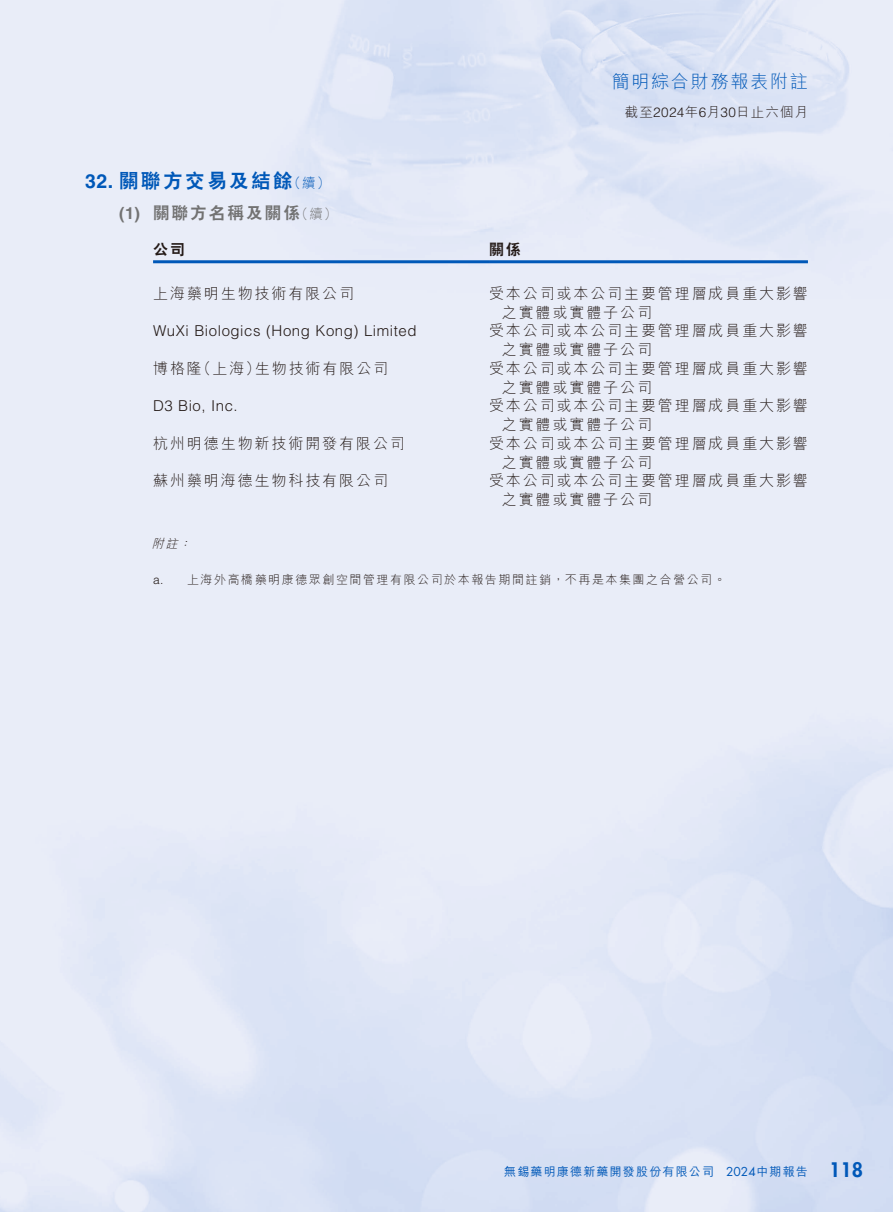
<style>
.page{position:relative;width:893px;height:1212px;background:#fff}
.page>*{position:absolute;margin:0;border:0;box-sizing:border-box;transform-origin:0 0}
.t1{font:800 19.5px "C Hei 2 HK";letter-spacing:.13em;color:#0058b8}
.t2{font:800 19.5px "Futura Std";color:#0058b8}
.t3{font:300 18px "M Hei HK";letter-spacing:.1em;color:#0058b8}
.t4{font:800 16.5px "C Hei 2 HK";letter-spacing:.13em;color:#727272}
.t5{font:700 16.5px "Helvetica LT Std";color:#727272}
.t6{font:300 15px/18.8px "M Hei HK";letter-spacing:.125em;color:#231916}
.t7{font:300 15px "Helvetica LT Std";letter-spacing:.04em;color:#231916}
.t8{font:800 15px "C Hei 2 HK";color:#231916}
.t9{font:300 13.5px "M Hei HK";letter-spacing:.08em;color:#231916}
.t10{font:300 13.5px "M Hei HK";color:#0058b8}
.t11{font:300 13.5px "M Hei HK";color:#727272}
.t12{font:300 12px "M Hei HK";letter-spacing:.13em;color:#231916}
.t13{font:500 12px "M Hei HK";letter-spacing:.1em;color:#0058b8}
.t14{font:12px "Futura Std";color:#0058b8}
.t15{font:italic 300 12px "M Hei HK";color:#231916}
.t16{font:300 12px "Helvetica LT Std";color:#231916}
.s1{font-family:"Helvetica LT Std";font-weight:700}
.s2{font-family:"Helvetica LT Std"}
.s3{font-family:"M Hei HK";font-weight:500}
</style>
<div class="page">
<hr style="left:153px;top:260px;width:336px;height:3px;background:#0058b8">
<hr style="left:489px;top:260px;width:319px;height:3px;background:#0058b8">
<p class="t3" style="left:612px;top:73px;width:198px">簡明綜合財務報表附註</p>
<h1 class="t1" style="left:85px;top:170px;width:209px"><span class="s1">32.</span> 關聯方交易及結餘</h1>
<p class="t10" style="left:288px;top:176px;width:44px">（續(</p>
<p class="t5" style="left:119px;top:203px;width:23px">1( )</p>
<p class="t4" style="left:153px;top:204px;width:148px">關聯方名稱及關係</p>
<p class="t11" style="left:295px;top:207px;width:44px">（續(</p>
<p class="t8" style="left:153px;top:242px;width:33px">公司</p>
<p class="t6" style="left:153px;top:284px;width:203px">上海藥明生物技術有限公司</p>
<p class="t7" style="left:153px;top:322px;width:265px">WuXi Biologics (Hong Kong) Limited</p>
<p class="t6" style="left:196px;top:359px;width:66px">（上海）</p>
<p class="t6" style="left:255px;top:359px;width:135px">生物技術有限公司</p>
<p class="t6" style="left:153px;top:359px;width:50px">博格隆</p>
<p class="t7" style="left:153px;top:397px;width:86px">D3 Bio, Inc.</p>
<p class="t6" style="left:153px;top:434px;width:253px">杭州明德生物新技術開發有限公司</p>
<p class="t6" style="left:153px;top:471px;width:236px">蘇州藥明海德生物科技有限公司</p>
<p class="t15" style="left:152px;top:537px;width:44px">附註：</p>
<p class="t8" style="left:489px;top:242px;width:33px">關係</p>
<p class="t9" style="left:625px;top:105px;width:185px">截至<span class="s2">2024</span>年 月<span class="s2">6 30</span>日止六個月</p>
<p class="t6" style="left:489px;top:284px;width:320px">受本公司或本公司主要管理層成員重大影響</p>
<p class="t6" style="left:489px;top:302px;width:320px;text-indent:13px">之實體或實體子公司<br>受本公司或本公司主要管理層成員重大影響</p>
<p class="t6" style="left:489px;top:340px;width:320px;text-indent:13px">之實體或實體子公司<br>受本公司或本公司主要管理層成員重大影響</p>
<p class="t6" style="left:489px;top:377px;width:320px;text-indent:13px">之實體或實體子公司<br>受本公司或本公司主要管理層成員重大影響</p>
<p class="t6" style="left:489px;top:415px;width:320px;text-indent:13px">之實體或實體子公司<br>受本公司或本公司主要管理層成員重大影響</p>
<p class="t6" style="left:489px;top:452px;width:320px;text-indent:13px">之實體或實體子公司<br>受本公司或本公司主要管理層成員重大影響</p>
<p class="t6" style="left:502px;top:490px;width:152px">之實體或實體子公司</p>
<p class="t16" style="left:153px;top:572px;width:12px">.a</p>
<p class="t12" style="left:187px;top:573px;width:540px">上海外高橋藥明康德眾創空間管理有限公司於本報告期間註銷，不再是本集團之合營公司。</p>
<p class="t13" style="left:504px;top:1163px;width:212px">無錫藥明康德新藥開發股份有限公司</p>
<p class="t14" style="left:726px;top:1164px;width:83px">2024<span class="s3">中期報告</span></p>
<h1 class="t2" style="left:829px;top:1157px;width:36px">118</h1>
</div>
